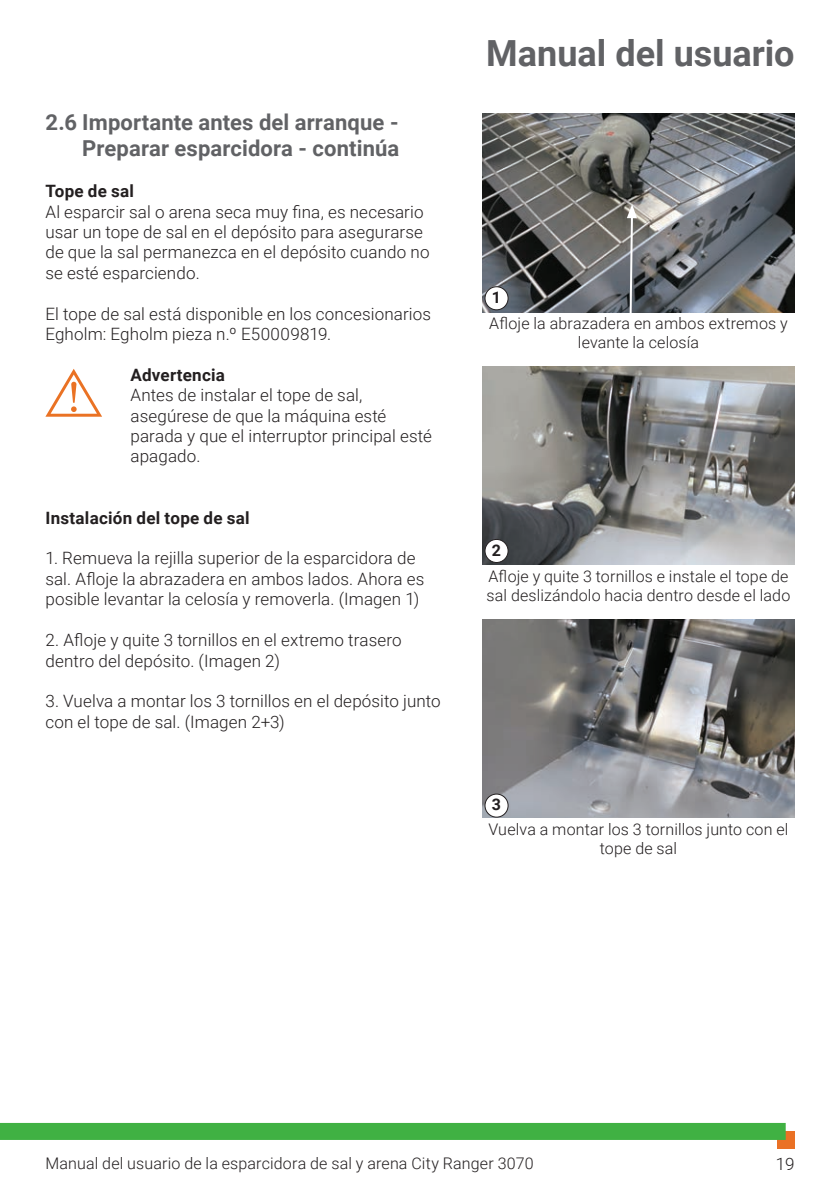
<style>
.page{position:relative;width:840px;height:1191px;background:#fff}
.page>*{position:absolute;margin:0;border:0;box-sizing:border-box;transform-origin:0 0}
.t1{font:700 36px "Roboto";color:#616265}
.t2{font:700 22px/26.4px "Roboto";letter-spacing:.005em;color:#616265;text-align:right}
.t3{font:300 17px/20.4px "Roboto";letter-spacing:.005em;color:#231f20}
.t4{font:700 17px "Roboto";letter-spacing:.015em;color:#231f20}
.t5{font:300 16px/19.2px "Roboto";letter-spacing:.01em;color:#231f20;text-align:center}
.t6{font:700 16px "Roboto";color:#231f20}
</style>
<div class="page">
<div style="left:776px;top:1131px;width:18px;height:17px;background:#ea7125"></div>
<div style="left:0;top:1123px;width:785px;height:17px;background:#40b143"></div>
<svg style="left:630px;top:817px;width:12px;height:1px"></svg>
<img style="left:482px;top:619px;width:312px;height:198px">
<img style="left:482px;top:366px;width:312px;height:199px">
<img style="left:482px;top:114px;width:312px;height:198px">
<div style="left:484px;top:287px;width:24px;height:23px;background:#fff;border-radius:50%"></div>
<div style="left:484px;top:286px;width:24px;height:24px;border:1px solid #231f20;border-radius:50%"></div>
<div style="left:484px;top:539px;width:24px;height:23px;background:#fff;border-radius:50%"></div>
<div style="left:484px;top:539px;width:24px;height:24px;border:1px solid #231f20;border-radius:50%"></div>
<div style="left:484px;top:794px;width:24px;height:23px;background:#fff;border-radius:50%"></div>
<div style="left:484px;top:793px;width:24px;height:24px;border:1px solid #231f20;border-radius:50%"></div>
<svg style="left:626px;top:204px;width:10px;height:109px"></svg>
<svg style="left:45px;top:369px;width:57px;height:48px"></svg>
<p class="t2" style="left:45px;top:108px;width:355px">2.6 Importante antes del arranque -<br>Preparar esparcidora - continúa</p>
<p class="t4" style="left:45px;top:179px;width:90px">Tope de sal</p>
<p class="t3" style="left:45px;top:201px;width:385px">Al esparcir sal o arena seca muy fina, es necesario usar un tope de sal en el depósito para asegurarse de que la sal permanezca en el depósito cuando no se esté esparciendo.</p>
<p class="t3" style="left:45px;top:303px;width:387px">El tope de sal está disponible en los concesionarios<br>Egholm: Egholm pieza n.º E50009819.</p>
<p class="t4" style="left:130px;top:363px;width:96px">Advertencia</p>
<p class="t3" style="left:130px;top:384px;width:302px">Antes de instalar el tope de sal, asegúrese de que la máquina esté parada y que el interruptor principal esté apagado.</p>
<p class="t4" style="left:45px;top:506px;width:206px">Instalación del tope de sal</p>
<p class="t3" style="left:45px;top:547px;width:380px">1. Remueva la rejilla superior de la esparcidora de sal. Afloje la abrazadera en ambos lados. Ahora es posible levantar la celosía y removerla. (Imagen 1)</p>
<p class="t3" style="left:45px;top:629px;width:357px">2. Afloje y quite 3 tornillos en el extremo trasero dentro del depósito. (Imagen 2)</p>
<p class="t3" style="left:45px;top:690px;width:396px">3. Vuelva a montar los 3 tornillos en el depósito junto con el tope de sal. (Imagen 2+3)</p>
<h1 class="t1" style="left:486px;top:28px;width:309px">Manual del usuario</h1>
<p class="t6" style="left:491px;top:286px;width:11px">1</p>
<p class="t5" style="left:489px;top:313px;width:300px">Afloje la abrazadera en ambos extremos y levante la celosía</p>
<p class="t6" style="left:491px;top:539px;width:11px">2</p>
<p class="t5" style="left:486px;top:565px;width:305px;text-align:left">Afloje y quite 3 tornillos e instale el tope de sal deslizándolo hacia dentro desde el lado</p>
<p class="t6" style="left:491px;top:793px;width:11px">3</p>
<p class="t5" style="left:488px;top:819px;width:301px">Vuelva a montar los 3 tornillos junto con el tope de sal</p>
<p class="t5" style="left:45px;top:1153px;width:489px">Manual del usuario de la esparcidora de sal y arena City Ranger 3070</p>
<p class="t3" style="left:775px;top:1152px;width:20px">19</p>
</div>
